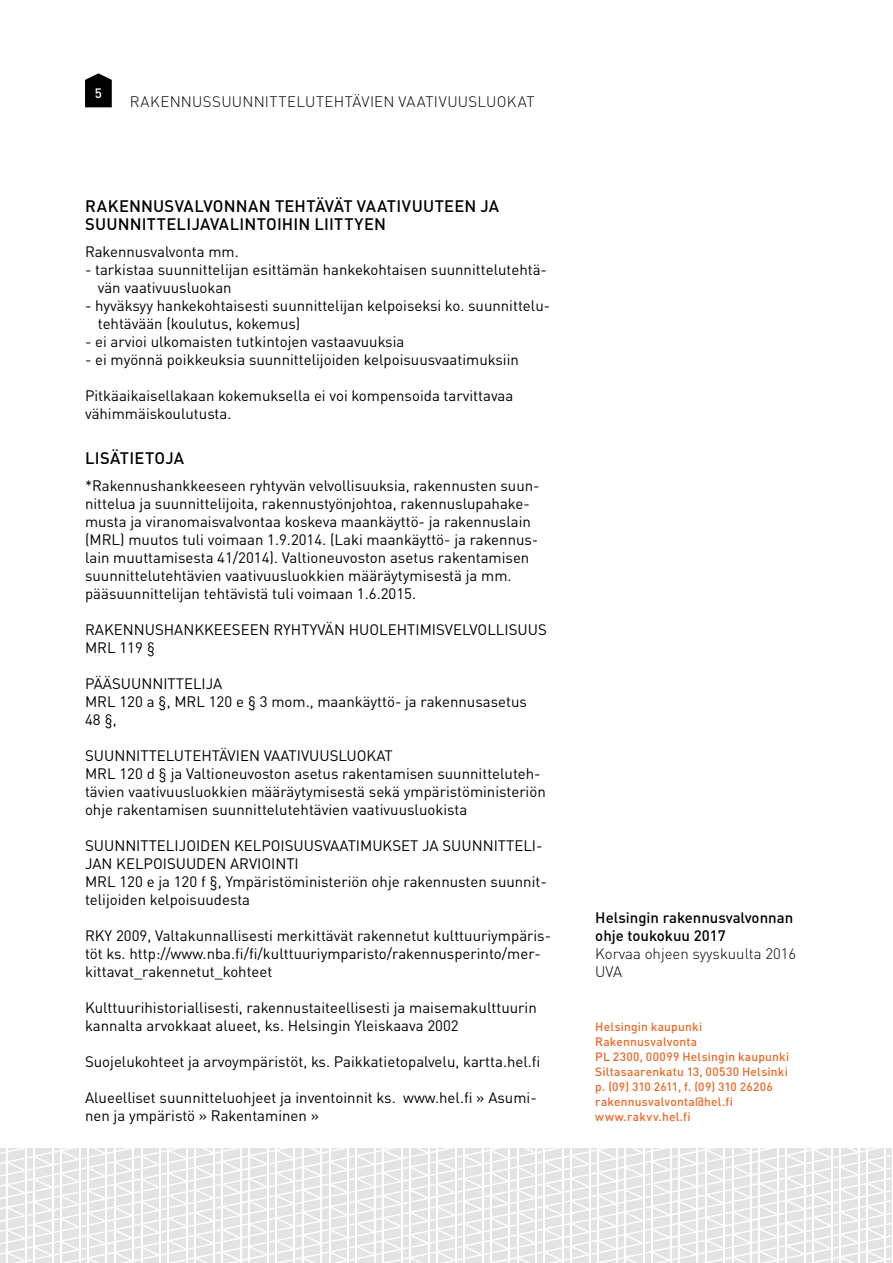
<style>
.page{position:relative;width:893px;height:1263px;background:#fff}
.page>*{position:absolute;margin:0;border:0;box-sizing:border-box;transform-origin:0 0}
.t1{font:500 16.5px/18px "DINOT";letter-spacing:.015em;color:#000}
.t2{font:15px/18px "DINOT";color:#000}
.t3{font:300 15px/18px "DINOT";letter-spacing:.01em;color:#000}
.t4{font:500 15px/18px "DINOT";color:#000}
.t5{font:500 13.5px "DINOT";color:#fff}
.t6{font:500 12px/15px "DINOT";letter-spacing:.015em;color:#ec6725}
</style>
<div class="page">
<svg style="left:0;top:1148px;width:892px;height:115px"></svg>
<svg style="left:85px;top:73px;width:27px;height:34px"></svg>
<p class="t5" style="left:95px;top:84px;width:9px">5</p>
<p class="t3" style="left:130px;top:93px;width:406px">RAKENNUSSUUNNITTELUTEHTÄVIEN VAATIVUUSLUOKAT</p>
<p class="t1" style="left:85px;top:197px;width:416px">RAKENNUSVALVONNAN TEHTÄVÄT VAATIVUUTEEN JA<br>SUUNNITTELIJAVALINTOIHIN LIITTYEN</p>
<p class="t2" style="left:85px;top:242px;width:155px">Rakennusvalvonta mm.</p>
<p class="t2" style="left:98px;top:260px;width:451px;text-indent:-13px">- tarkistaa suunnittelijan esittämän hankekohtaisen suunnittelutehtä&shy;vän vaativuusluokan</p>
<p class="t2" style="left:98px;top:296px;width:454px;text-indent:-13px">- hyväksyy hankekohtaisesti suunnittelijan kelpoiseksi ko. suunnittelu&shy;tehtävään (koulutus, kokemus)</p>
<p class="t2" style="left:85px;top:332px;width:321px">- ei arvioi ulkomaisten tutkintojen vastaavuuksia</p>
<p class="t2" style="left:85px;top:350px;width:435px">- ei myönnä poikkeuksia suunnittelijoiden kelpoisuusvaatimuksiin</p>
<p class="t2" style="left:85px;top:386px;width:430px">Pitkäaikaisellakaan kokemuksella ei voi kompensoida tarvittavaa vähimmäiskoulutusta.</p>
<p class="t1" style="left:85px;top:449px;width:101px">LISÄTIETOJA</p>
<p class="t2" style="left:85px;top:476px;width:456px">*Rakennushankkeeseen ryhtyvän velvollisuuksia, rakennusten suun&shy;nittelua ja suunnittelijoita, rakennustyönjohtoa, rakennuslupahake&shy;musta ja viranomaisvalvontaa koskeva maankäyttö- ja rakennuslain (MRL) muutos tuli voimaan 1.9.2014. (Laki maankäyttö- ja rakennus&shy;lain muuttamisesta 41/2014). Valtioneuvoston asetus rakentamisen suunnittelutehtävien vaativuusluokkien määräytymisestä ja mm. pääsuunnittelijan tehtävistä tuli voimaan 1.6.2015.</p>
<p class="t2" style="left:85px;top:620px;width:463px">RAKENNUSHANKKEESEEN RYHTYVÄN HUOLEHTIMISVELVOLLISUUS<br>MRL 119 §</p>
<p class="t2" style="left:85px;top:674px;width:443px">PÄÄSUUNNITTELIJA<br>MRL 120 a §, MRL 120 e § 3 mom., maankäyttö- ja rakennusasetus<br>48 §,</p>
<p class="t2" style="left:85px;top:746px;width:462px">SUUNNITTELUTEHTÄVIEN VAATIVUUSLUOKAT<br>MRL 120 d § ja Valtioneuvoston asetus rakentamisen suunnitteluteh&shy;tävien vaativuusluokkien määräytymisestä sekä ympäristöministeriön ohje rakentamisen suunnittelutehtävien vaativuusluokista</p>
<p class="t2" style="left:85px;top:836px;width:463px">SUUNNITTELIJOIDEN KELPOISUUSVAATIMUKSET JA SUUNNITTELI-JAN KELPOISUUDEN ARVIOINTI<br>MRL 120 e ja 120 f §, Ympäristöministeriön ohje rakennusten suunnit&shy;telijoiden kelpoisuudesta</p>
<p class="t2" style="left:85px;top:926px;width:468px">RKY 2009, Valtakunnallisesti merkittävät rakennetut kulttuuriympäris&shy;töt ks. http://www.nba.fi/fi/kulttuuriymparisto/rakennusperinto/mer&shy;kittavat_rakennetut_kohteet</p>
<p class="t2" style="left:85px;top:998px;width:453px">Kulttuurihistoriallisesti, rakennustaiteellisesti ja maisemakulttuurin kannalta arvokkaat alueet, ks. Helsingin Yleiskaava 2002</p>
<p class="t2" style="left:85px;top:1052px;width:457px">Suojelukohteet ja arvoympäristöt, ks. Paikkatietopalvelu, kartta.hel.fi</p>
<p class="t2" style="left:85px;top:1088px;width:453px">Alueelliset suunnitteluohjeet ja inventoinnit ks. www.hel.fi » Asumi&shy;nen ja ympäristö » Rakentaminen »</p>
<p class="t4" style="left:595px;top:908px;width:199px">Helsingin rakennusvalvonnan ohje toukokuu 2017</p>
<p class="t3" style="left:595px;top:944px;width:202px">Korvaa ohjeen syyskuulta 2016<br>UVA</p>
<p class="t6" style="left:595px;top:1018px;width:195px">Helsingin kaupunki<br>Rakennusvalvonta<br>PL 2300, 00099 Helsingin kaupunki<br>Siltasaarenkatu 13, 00530 Helsinki p. (09) 310 2611, f. (09) 310 26206 rakennusvalvonta@hel.fi www.rakvv.hel.fi</p>
</div>
